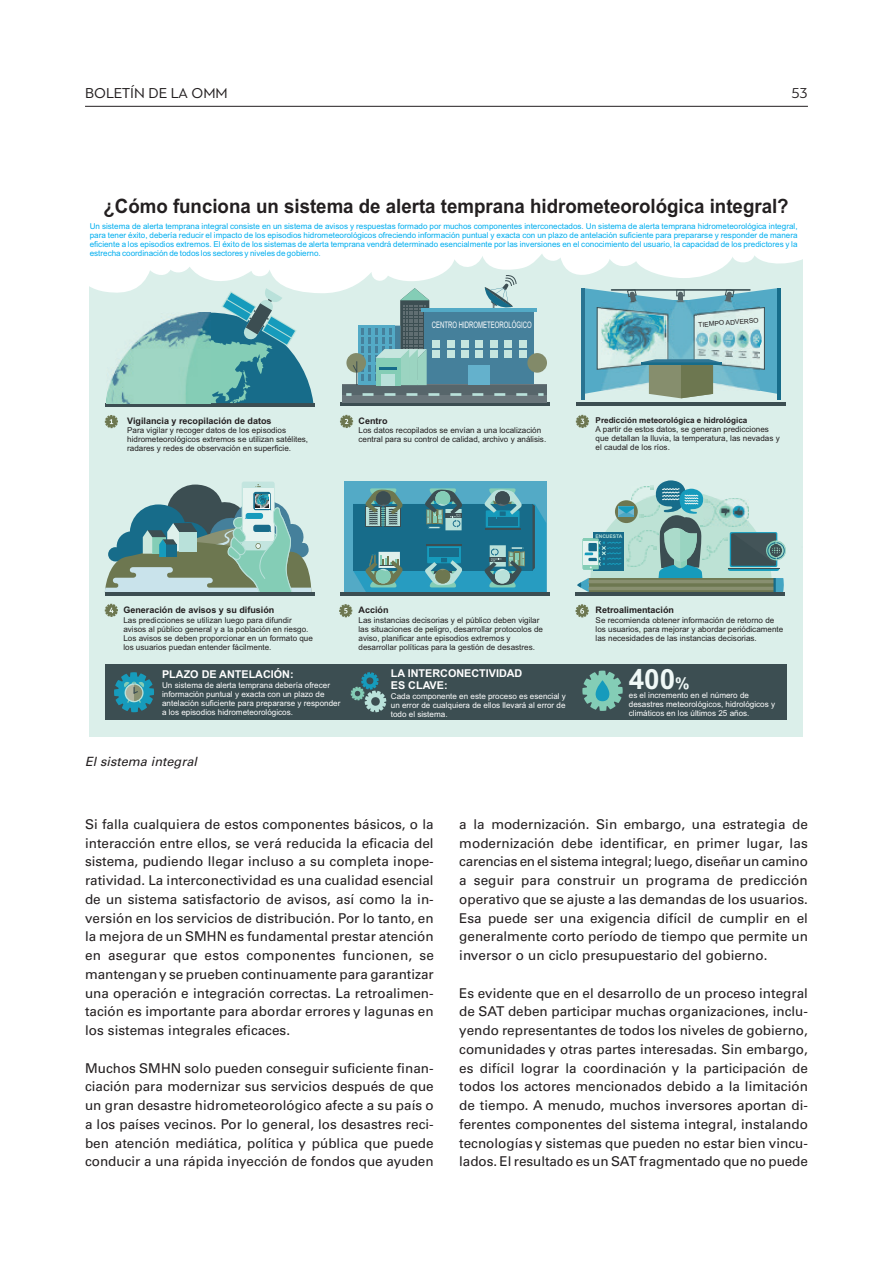
<style>
.page{position:relative;width:893px;height:1263px;background:#fff}
.page>*{position:absolute;margin:0;border:0;box-sizing:border-box;transform-origin:0 0}
.t1{font:700 27.9px "Arial";color:#f0f9f7}
.t2{font:700 19.8px "Arial";color:#231f20;scale:.94 1}
.t3{font:15px "PF Bague Sans Pro";color:#231f20}
.t4{font:13.5px/18.8px "Univers LTCYR 55 Roman";color:#231f20;text-align:justify}
.t5{font:italic 12.75px "Univers LTCYR 55";color:#231f20}
.t6{font:700 10.8px/12px "Arial";color:#fff}
.t7{font:700 9px "Arial";color:#231f20}
.t8{font:9px "Arial";color:#fff;scale:.67 1}
.t9{font:8.1px/9px "Arial";color:#231f20}
.t10{font:8.1px/9px "Arial";color:#00aeef;text-align:justify}
.t11{font:8.1px/9px "Arial";color:#fff}
.t12{font:700 8.1px "Arial";color:#231f20}
.t13{font:6.75px "Arial";color:#231f20}
.t14{font:700 4.95px "Arial";color:#b9e1da}
.s1{font-size:16.2px}
</style>
<div class="page">
<hr style="left:85px;top:106px;width:723px;height:1px;background:#231f20">
<div style="left:90px;top:185px;width:713px;height:551px;background:#dbefea"></div>
<svg style="left:89px;top:185px;width:714px;height:110px;fill:#fff"></svg>
<svg style="left:484px;top:275px;width:33px;height:34px"></svg>
<div style="left:425px;top:311px;width:109px;height:74px;background:#45809b"></div>
<svg style="left:105px;top:415px;width:13px;height:13px"></svg>
<svg style="left:340px;top:415px;width:13px;height:13px"></svg>
<svg style="left:576px;top:415px;width:13px;height:13px"></svg>
<svg style="left:105px;top:604px;width:13px;height:13px"></svg>
<svg style="left:339px;top:604px;width:13px;height:13px"></svg>
<svg style="left:576px;top:604px;width:13px;height:13px"></svg>
<hr style="left:105px;top:403px;width:210px;height:3px;background:#3c4e52">
<svg style="left:106px;top:288px;width:207px;height:115px"></svg>
<hr style="left:340px;top:403px;width:210px;height:3px;background:#3c4e52">
<hr style="left:340px;top:592px;width:210px;height:3px;background:#3c4e52">
<hr style="left:575px;top:592px;width:210px;height:3px;background:#3c4e52">
<div style="left:343px;top:385px;width:204px;height:18px;background:#6a767b"></div>
<div style="left:343px;top:385px;width:204px;height:9px;background:#57666b"></div>
<svg style="left:346px;top:393px;width:6px;height:3px"></svg>
<svg style="left:363px;top:393px;width:181px;height:3px"></svg>
<hr style="left:422px;top:309px;width:115px;height:3px;background:#53aac6">
<svg style="left:346px;top:353px;width:20px;height:20px"></svg>
<div style="left:469px;top:365px;width:21px;height:20px;background:#64b1cc"></div>
<svg style="left:352px;top:288px;width:77px;height:98px"></svg>
<div style="left:432px;top:340px;width:8px;height:7px;background:#c6e6df"></div>
<div style="left:447px;top:340px;width:7px;height:7px;background:#c6e6df"></div>
<div style="left:461px;top:340px;width:8px;height:7px;background:#c6e6df"></div>
<div style="left:475px;top:340px;width:8px;height:7px;background:#c6e6df"></div>
<div style="left:490px;top:340px;width:8px;height:7px;background:#c6e6df"></div>
<div style="left:504px;top:340px;width:8px;height:7px;background:#c6e6df"></div>
<div style="left:519px;top:340px;width:7px;height:7px;background:#c6e6df"></div>
<div style="left:432px;top:351px;width:8px;height:7px;background:#c6e6df"></div>
<div style="left:447px;top:351px;width:7px;height:7px;background:#c6e6df"></div>
<div style="left:461px;top:351px;width:8px;height:7px;background:#c6e6df"></div>
<div style="left:475px;top:351px;width:8px;height:7px;background:#c6e6df"></div>
<div style="left:490px;top:351px;width:8px;height:7px;background:#c6e6df"></div>
<div style="left:504px;top:351px;width:8px;height:7px;background:#c6e6df"></div>
<div style="left:519px;top:351px;width:7px;height:7px;background:#c6e6df"></div>
<div style="left:527px;top:353px;width:20px;height:20px;background:#828a69;border-radius:50%"></div>
<hr style="left:576px;top:403px;width:210px;height:3px;background:#3c4e52">
<div style="left:242px;top:482px;width:33px;height:68px;background:#c3e5df;border-radius:2px"></div>
<svg style="left:105px;top:484px;width:207px;height:108px"></svg>
<div style="left:105px;top:664px;width:681px;height:55px;background:#3c4e52"></div>
<svg style="left:582px;top:671px;width:41px;height:40px"></svg>
<hr style="left:105px;top:592px;width:209px;height:3px;background:#3c4e52">
<svg style="left:351px;top:672px;width:35px;height:40px"></svg>
<svg style="left:114px;top:672px;width:40px;height:40px"></svg>
<svg style="left:577px;top:480px;width:209px;height:112px"></svg>
<hr style="left:581px;top:288px;width:3px;height:112px;background:#297391">
<hr style="left:777px;top:288px;width:4px;height:112px;background:#176c8a">
<svg style="left:584px;top:288px;width:193px;height:110px"></svg>
<div style="left:344px;top:482px;width:202px;height:110px;background:#53aac6"></div>
<svg style="left:353px;top:488px;width:193px;height:104px"></svg>
<p class="t3" style="left:85px;top:84px;width:144px">BOLETÍN DE LA OMM</p>
<p class="t3" style="left:791px;top:84px;width:18px">53</p>
<h2 class="t2" style="left:103px;top:198px;width:730px">¿Cómo funciona un sistema de alerta temprana hidrometeorológica integral?</h2>
<p class="t10" style="left:90px;top:223px;width:709px">Un sistema de alerta temprana integral consiste en un sistema de avisos y respuestas formado por muchos componentes interconectados. Un sistema de alerta temprana hidrometeorológica integral, para tener éxito, debería reducir el impacto de los episodios hidrometeorológicos ofreciendo información puntual y exacta con un plazo de antelación suficiente para prepararse y responder de manera eficiente a los episodios extremos. El éxito de los sistemas de alerta temprana vendrá determinado esencialmente por las inversiones en el conocimiento del usuario, la capacidad de los predictores y la estrecha coordinación de todos los sectores y niveles de gobierno.</p>
<p class="t7" style="left:127px;top:417px;width:146px">Vigilancia y recopilación de datos</p>
<p class="t9" style="left:127px;top:426px;width:182px">Para vigilar y recoger datos de los episodios hidrometeorológicos extremos se utilizan satélites, radares y redes de observación en superficie.</p>
<p class="t8" style="left:432px;top:322px;width:151px">CENTRO HIDROMETEOROLÓGICO</p>
<p class="t7" style="left:358px;top:417px;width:30px">Centro</p>
<p class="t9" style="left:358px;top:426px;width:189px">Los datos recopilados se envían a una localización central para su control de calidad, archivo y análisis.</p>
<p class="t7" style="left:123px;top:607px;width:153px">Generación de avisos y su difusión</p>
<p class="t9" style="left:123px;top:616px;width:191px">Las predicciones se utilizan luego para difundir avisos al público general y a la población en riesgo.<br>Los avisos se deben proporcionar en un formato que los usuarios puedan entender fácilmente.</p>
<p class="t7" style="left:358px;top:607px;width:32px">Acción</p>
<p class="t9" style="left:358px;top:616px;width:186px">Las instancias decisorias y el público deben vigilar las situaciones de peligro, desarrollar protocolos de aviso, planificar ante episodios extremos y desarrollar políticas para la gestión de desastres.</p>
<p class="t13" style="left:698px;top:322px;width:62px;rotate:-4deg">TIEMPO ADVERSO</p>
<p class="t9" style="left:690px;top:318px;width:74px">TIEMPO ADVERSO</p>
<p class="t12" style="left:596px;top:417px;width:153px">Predicción meteorológica e hidrológica</p>
<p class="t9" style="left:596px;top:425px;width:186px">A partir de estos datos, se generan predicciones que detallan la lluvia, la temperatura, las nevadas y el caudal de los ríos.</p>
<p class="t14" style="left:595px;top:534px;width:28px">ENCUESTA</p>
<p class="t7" style="left:596px;top:607px;width:80px">Retroalimentación</p>
<p class="t9" style="left:596px;top:616px;width:189px">Se recomienda obtener información de retorno de los usuarios, para mejorar y abordar periódicamente las necesidades de las instancias decisorias.</p>
<p class="t6" style="left:162px;top:669px;width:133px">PLAZO DE ANTELACIÓN:</p>
<p class="t11" style="left:162px;top:681px;width:180px">Un sistema de alerta temprana debería ofrecer información puntual y exacta con un plazo de antelación suficiente para prepararse y responder a los episodios hidrometeorológicos.</p>
<p class="t11" style="left:629px;top:692px;width:148px">es el incremento en el número de desastres meteorológicos, hidrológicos y climáticos en los últimos 25 años.</p>
<h1 class="t1" style="left:629px;top:668px;width:62px">400<span class="s1">%</span></h1>
<p class="t6" style="left:391px;top:668px;width:133px">LA INTERCONECTIVIDAD<br>ES CLAVE:</p>
<p class="t11" style="left:391px;top:692px;width:177px;text-align:justify">Cada componente en este proceso es esencial y un error de cualquiera de ellos llevará al error de todo el sistema.</p>
<p class="t5" style="left:85px;top:753px;width:113px">El sistema integral</p>
<p class="t4" style="left:85px;top:814px;width:350px">Si falla cualquiera de estos componentes básicos, o la interacción entre ellos, se verá reducida la eficacia del sistema, pudiendo llegar incluso a su completa inope&shy;ratividad. La interconectividad es una cualidad esencial de un sistema satisfactorio de avisos, así como la in&shy;versión en los servicios de distribución. Por lo tanto, en la mejora de un SMHN es fundamental prestar atención en asegurar que estos componentes funcionen, se mantengan y se prueben continuamente para garantizar una operación e integración correctas. La retroalimen&shy;tación es importante para abordar errores y lagunas en los sistemas integrales eficaces.</p>
<p class="t4" style="left:85px;top:1058px;width:350px">Muchos SMHN solo pueden conseguir suficiente finan&shy;ciación para modernizar sus servicios después de que un gran desastre hidrometeorológico afecte a su país o a los países vecinos. Por lo general, los desastres reci&shy;ben atención mediática, política y pública que puede conducir a una rápida inyección de fondos que ayuden</p>
<p class="t4" style="left:459px;top:814px;width:350px">a la modernización. Sin embargo, una estrategia de modernización debe identificar, en primer lugar, las carencias en el sistema integral; luego, diseñar un camino a seguir para construir un programa de predicción operativo que se ajuste a las demandas de los usuarios.<br>Esa puede ser una exigencia difícil de cumplir en el generalmente corto período de tiempo que permite un inversor o un ciclo presupuestario del gobierno.</p>
<p class="t4" style="left:459px;top:983px;width:350px">Es evidente que en el desarrollo de un proceso integral de SAT deben participar muchas organizaciones, inclu&shy;yendo representantes de todos los niveles de gobierno, comunidades y otras partes interesadas. Sin embargo, es difícil lograr la coordinación y la participación de todos los actores mencionados debido a la limitación de tiempo. A menudo, muchos inversores aportan di&shy;ferentes componentes del sistema integral, instalando tecnologías y sistemas que pueden no estar bien vincu&shy;lados. El resultado es un SAT fragmentado que no puede</p>
</div>
